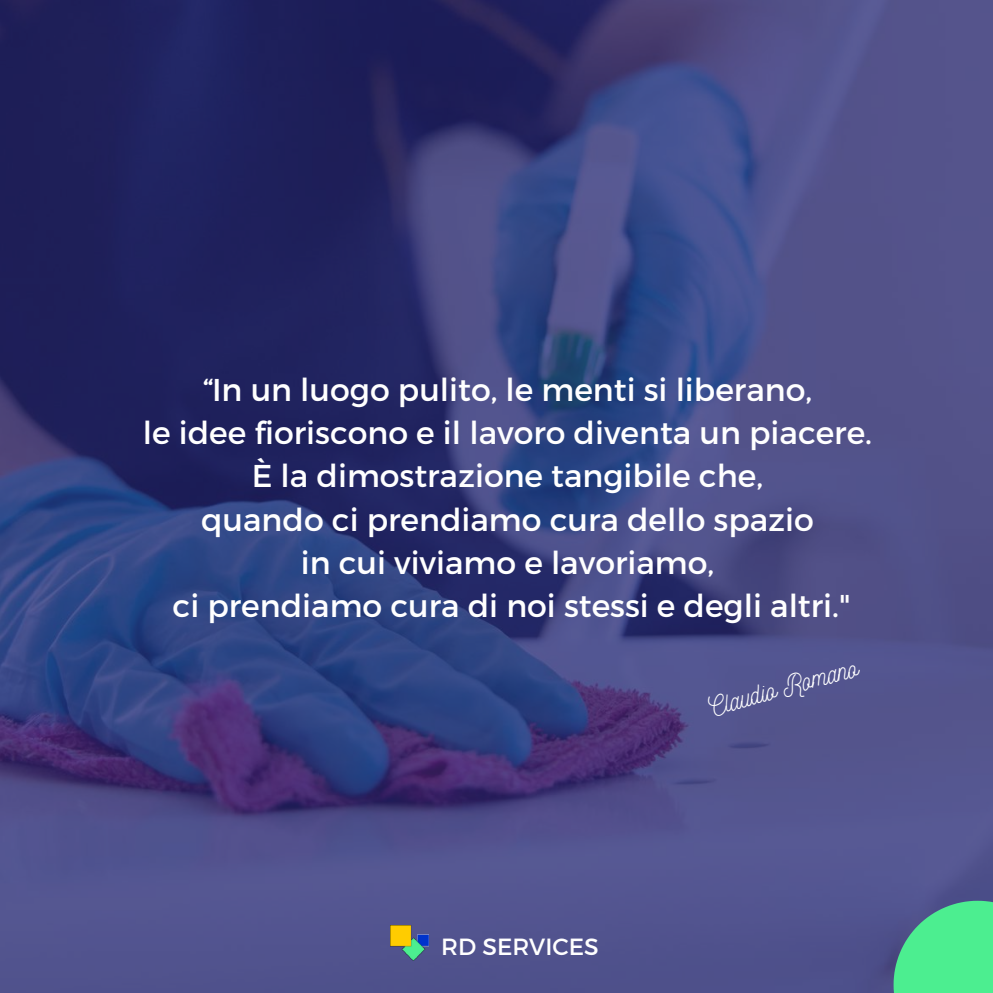
<style>
.page{position:relative;width:993px;height:993px;background:#fff}
.page>*{position:absolute;margin:0;border:0;box-sizing:border-box;transform-origin:0 0}
.t1{font:31.5px/43.4px "Montserrat";color:#fff;text-align:center}
.t2{font:26.25px "Harmonie";color:#fff}
.t3{font:23.45px "Montserrat";color:#fff}
</style>
<div class="page">
<img style="left:0;top:0;width:992px;height:992px">
<svg style="left:893px;top:900px;width:99px;height:92px;background:#4cd18f"></svg>
<img style="left:390px;top:924px;width:38px;height:36px">
<p class="t1" style="left:143px;top:366px;width:730px">“In un luogo pulito, le menti si liberano,<br>le idee fioriscono e il lavoro diventa un piacere.<br>È la dimostrazione tangibile che,<br>quando ci prendiamo cura dello spazio<br>in cui viviamo e lavoriamo,<br>ci prendiamo cura di noi stessi e degli altri."</p>
<p class="t2" style="left:707px;top:699px;width:155px;rotate:-15deg">Claudio Romano</p>
<p class="t3" style="left:441px;top:931px;width:159px">RD SERVICES</p>
</div>
